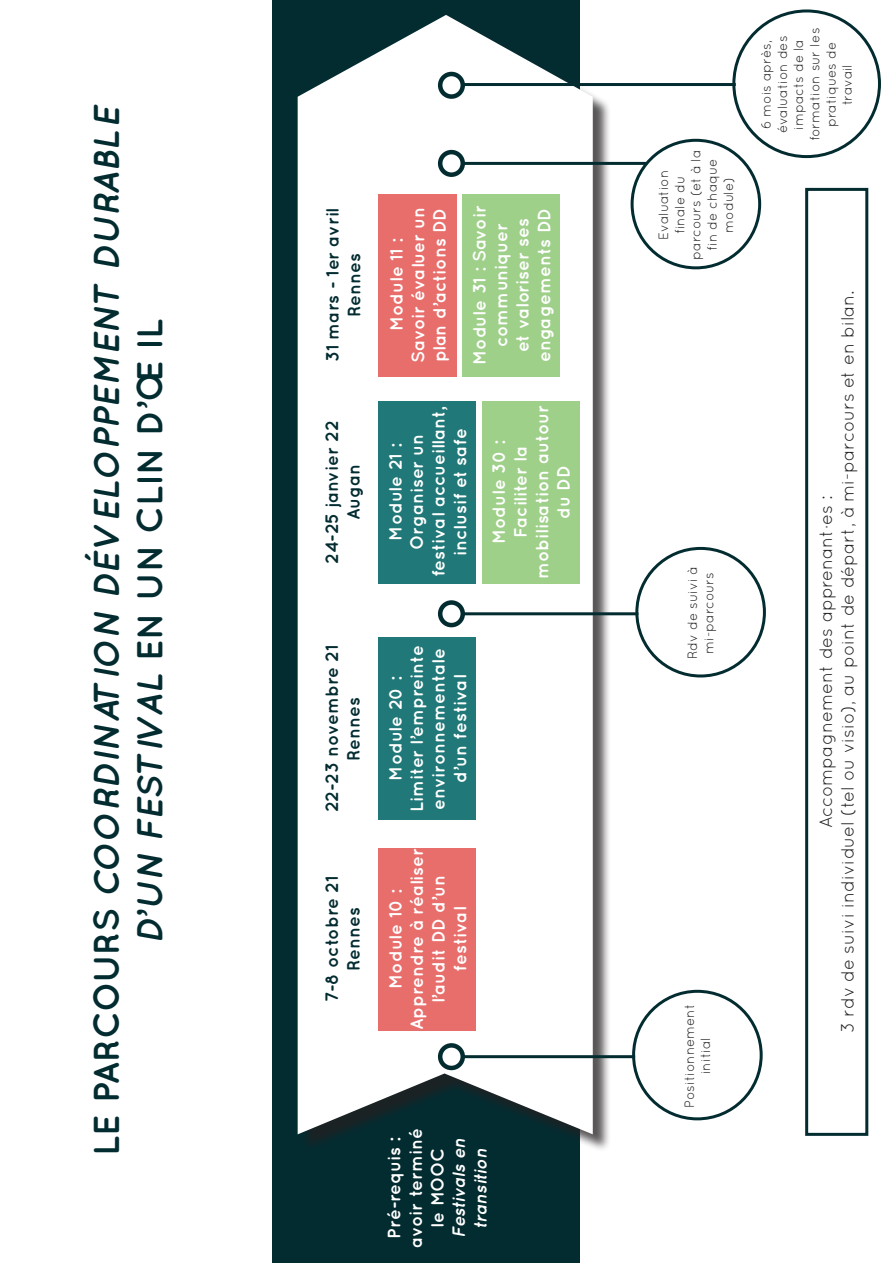
<style>
.page{position:relative;width:893px;height:1263px;background:#fff}
.page>*{position:absolute;margin:0;border:0;box-sizing:border-box;transform-origin:0 0}
.Titres{font:italic 700 36px/43.2px "Quicksand";color:#032c31;text-align:center}
.t1{font:700 18px/21.6px "Quicksand";color:#fff;text-align:center}
.t2{font:18px "Quicksand";color:#231f20}
.t3{font:700 18px "Quicksand";color:#032c31}
.t4{font:13.5px/16.2px "Quicksand";color:#231f20;text-align:center}
.s1{font-style:normal}
.s2{font-style:italic}
</style>
<div class="page">
<div style="left:272px;top:0;width:308px;height:1263px;background:#032c31"></div>
<div style="left:300px;top:18px;width:311px;height:1134px;background:#231f20;opacity:.75"></div>
<svg style="left:298px;top:15px;width:295px;height:1119px;background:#e8ebec"></svg>
<div style="left:378px;top:848px;width:98px;height:183px;background:#e86e6c"></div>
<div style="left:378px;top:637px;width:98px;height:183px;background:#207878"></div>
<div style="left:378px;top:401px;width:98px;height:183px;background:#207878"></div>
<div style="left:378px;top:194px;width:79px;height:183px;background:#e86e6c"></div>
<div style="left:482px;top:401px;width:98px;height:183px;background:#9fd08a"></div>
<div style="left:462px;top:194px;width:98px;height:183px;background:#9fd08a"></div>
<div style="left:805px;top:188px;width:63px;height:948px;border:3px solid #032c31"></div>
<div style="left:632px;top:990px;width:131px;height:130px;border:3px solid #032c31;border-radius:50%"></div>
<div style="left:438px;top:1043px;width:27px;height:27px;border:4px solid #032c31;border-radius:50%"></div>
<hr style="left:462px;top:1055px;width:173px;height:3px;background:#032c31">
<div style="left:635px;top:547px;width:131px;height:130px;border:3px solid #032c31;border-radius:50%"></div>
<div style="left:438px;top:600px;width:27px;height:27px;border:4px solid #032c31;border-radius:50%"></div>
<hr style="left:462px;top:612px;width:176px;height:3px;background:#032c31">
<div style="left:631px;top:139px;width:130px;height:130px;border:3px solid #032c31;border-radius:50%"></div>
<div style="left:438px;top:150px;width:27px;height:27px;border:4px solid #032c31;border-radius:50%"></div>
<hr style="left:463px;top:162px;width:184px;height:3px;background:#032c31">
<div style="left:732px;top:9px;width:149px;height:149px;border:3px solid #032c31;border-radius:50%"></div>
<div style="left:438px;top:72px;width:27px;height:27px;border:4px solid #032c31;border-radius:50%"></div>
<hr style="left:463px;top:83px;width:273px;height:3px;background:#032c31">
<p class="Titres" style="left:84px;top:1156px;width:1052px;rotate:-90deg"><span class="s1">LE PARCOURS</span> COORDINATION DÉVELOPPEMENT DURABLE<br>D’UN FESTIVAL <span class="s1">EN UN CLIN D’ŒIL</span></p>
<p class="t3" style="left:322px;top:362px;width:155px;rotate:-90deg">31 mars - 1er avril</p>
<p class="t3" style="left:343px;top:317px;width:65px;rotate:-90deg">Rennes</p>
<p class="t3" style="left:321px;top:563px;width:144px;rotate:-90deg">24-25 janvier 22</p>
<p class="t3" style="left:343px;top:520px;width:58px;rotate:-90deg">Augan</p>
<p class="t1" style="left:385px;top:331px;width:94px;rotate:-90deg">Module 11 :</p>
<p class="t1" style="left:407px;top:363px;width:157px;text-align:left;rotate:-90deg">Savoir évaluer un plan d’actions DD</p>
<p class="t1" style="left:468px;top:365px;width:161px;rotate:-90deg">Module 31 : Savoir communiquer<br>et valoriser ses engagements DD</p>
<p class="t1" style="left:384px;top:577px;width:172px;rotate:-90deg">Module 21 :<br>Organiser un festival accueillant, inclusif et safe</p>
<p class="t1" style="left:487px;top:544px;width:105px;rotate:-90deg">Module 30 :</p>
<p class="t1" style="left:509px;top:579px;width:175px;rotate:-90deg">Faciliter la mobilisation autour du DD</p>
<p class="t3" style="left:321px;top:812px;width:169px;rotate:-90deg">22-23 novembre 21</p>
<p class="t3" style="left:343px;top:761px;width:65px;rotate:-90deg">Rennes</p>
<p class="t3" style="left:321px;top:1002px;width:127px;rotate:-90deg">7-8 octobre 21</p>
<p class="t3" style="left:343px;top:971px;width:65px;rotate:-90deg">Rennes</p>
<p class="t1" style="left:384px;top:812px;width:169px;rotate:-90deg">Module 20 :<br>Limiter l’empreinte environnementale</p>
<p class="t1" style="left:449px;top:783px;width:109px;rotate:-90deg">d’un festival</p>
<p class="t1" style="left:384px;top:989px;width:100px;rotate:-90deg">Module 10 :</p>
<p class="t1" style="left:406px;top:1030px;width:184px;rotate:-90deg">Apprendre à réaliser l’audit DD d’un festival</p>
<p class="t1" style="left:383px;top:1248px;width:121px;rotate:-90deg">Pré-requis : avoir terminé le MOOC<br><span class="s2">Festivals en transition</span></p>
<p class="t4" style="left:655px;top:260px;width:111px;rotate:-90deg">Evaluation finale du parcours (et à la fin de chaque module)</p>
<p class="t4" style="left:684px;top:659px;width:94px;rotate:-90deg">Rdv de suivi à mi-parcours</p>
<p class="t4" style="left:681px;top:1108px;width:105px;rotate:-90deg">Positionnement initial</p>
<p class="t4" style="left:758px;top:141px;width:115px;rotate:-90deg">6 mois après, évaluation des impacts de la formation sur les pratiques de travail</p>
<p class="t2" style="left:837px;top:1033px;width:744px;rotate:-90deg">3 rdv de suivi individuel (tel ou visio), au point de départ, à mi-parcours et en bilan.</p>
<p class="t2" style="left:816px;top:828px;width:334px;rotate:-90deg">Accompagnement des apprenant·es :</p>
</div>
